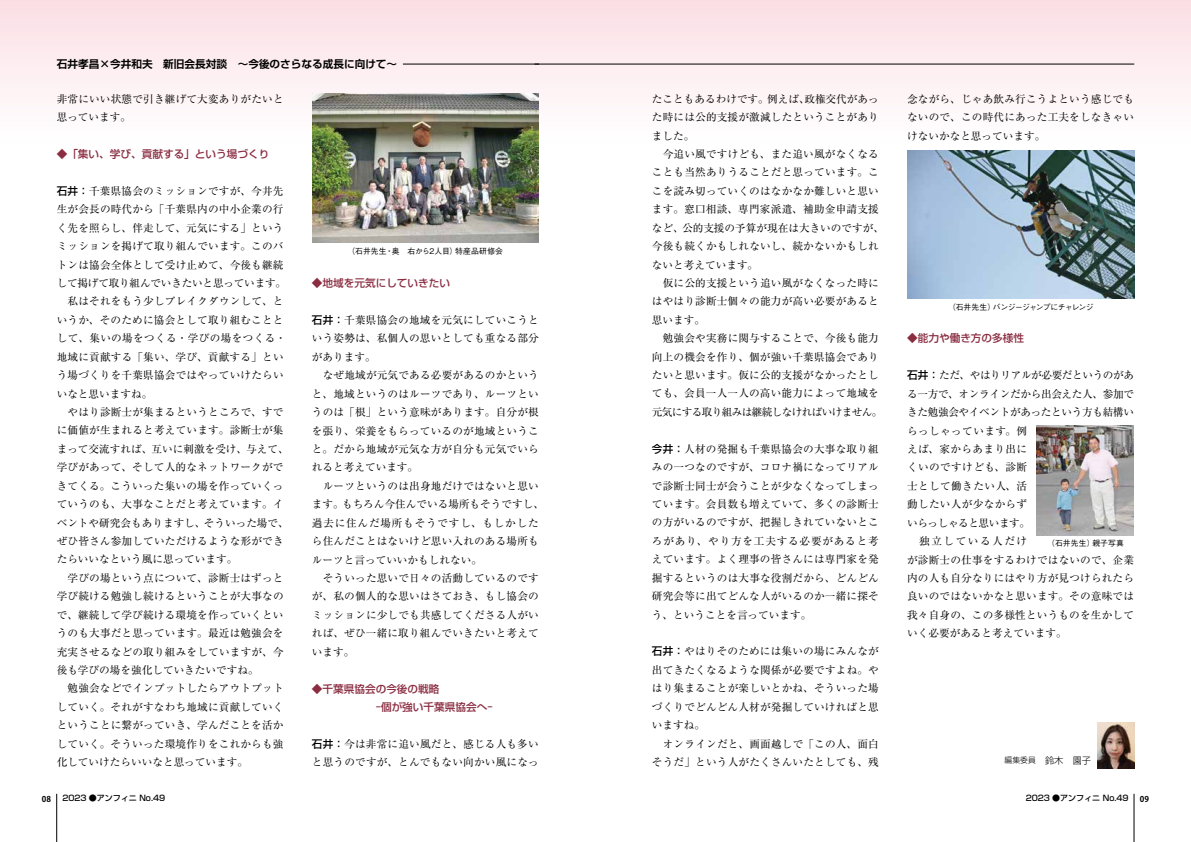
<style>
.page{position:relative;width:1191px;height:842px;background:#fff}
.page>*{position:absolute;margin:0;border:0;box-sizing:border-box;transform-origin:0 0}
.t1{font:10.6px/18.4px "Ryumin Pro";letter-spacing:.015em;color:#000}
.t2{font:500 10.6px/18.4px "Shin Go Pro";color:#8a2d41}
.t3{font:700 10.6px "Shin Go Pro De";color:#000}
.t4{font:300 9.2px "Shin Go Pro";color:#000}
.t5{font:500 8px "Shin Go Pro";color:#000}
.t6{font:700 8px "Koz Go Pro";color:#000}
.t7{font:500 7.8px "Gothic BBB Pro";letter-spacing:.01em;color:#000}
.t8{font:500 7.8px "Gothic BBB Pro";letter-spacing:-.065em;color:#000}
.t9{font:500 7.8px "Gothic BBB Pro";letter-spacing:.015em;color:#000}
.s1{font-family:"Shin Go Pro";font-weight:500}
.s2{font-size:7.8px}
</style>
<div class="page">
<hr style="left:56px;top:794px;width:1px;height:48px;background:#000">
<hr style="left:1133px;top:794px;width:1px;height:48px;background:#000">
<div style="left:0;top:0;width:1191px;height:147px;background:linear-gradient(to bottom,#fbdfe4,#fff)"></div>
<hr style="left:403px;top:64px;width:136px;height:1px;background:#000">
<hr style="left:534px;top:64px;width:600px;height:1px;background:#000">
<img style="left:1098px;top:723px;width:36px;height:45px">
<img style="left:312px;top:94px;width:226px;height:148px">
<img style="left:907px;top:150px;width:227px;height:149px">
<img style="left:1037px;top:426px;width:96px;height:110px">
<p class="t3" style="left:57px;top:56px;width:342px">石井孝昌×今井和夫　新旧会長対談　～今後のさらなる成長に向けて～</p>
<p class="t1" style="left:57px;top:89px;width:228px">非常にいい状態で引き継げて大変ありがたいと思っています。</p>
<p class="t2" style="left:57px;top:144px;width:214px">◆「集い、学び、貢献する」という場づくり</p>
<p class="t1" style="left:57px;top:181px;width:234px"><span class="s1">石井：</span>千葉県協会のミッションですが、今井先生が会長の時代から「千葉県内の中小企業の行く先を照らし、伴走して、元気にする」というミッションを掲げて取り組んでいます。このバトンは協会全体として受け止めて、今後も継続して掲げて取り組んでいきたいと思っています。　私はそれをもう少しブレイクダウンして、というか、そのために協会として取り組むこととして、集いの場をつくる・学びの場をつくる・地域に貢献する「集い、学び、貢献する」という場づくりを千葉県協会ではやっていけたらいいなと思いますね。<br>　やはり診断士が集まるというところで、すでに価値が生まれると考えています。診断士が集まって交流すれば、互いに刺激を受け、与えて、学びがあって、そして人的なネットワークができてくる。こういった集いの場を作っていくっていうのも、大事なことだと考えています。イベントや研究会もありますし、そういった場で、ぜひ皆さん参加していただけるような形ができたらいいなという風に思っています。<br>　学びの場という点について、診断士はずっと学び続ける勉強し続けるということが大事なので、継続して学び続ける環境を作っていくというのも大事だと思っています。最近は勉強会を充実させるなどの取り組みをしていますが、今後も学びの場を強化していきたいですね。<br>　勉強会などでインプットしたらアウトプットしていく。それがすなわち地域に貢献していくということに繋がっていき、学んだことを活かしていく。そういった環境作りをこれからも強化していけたらいいなと思っています。</p>
<p class="t7" style="left:347px;top:244px;width:157px">（石井先生・奥　右から2人目）特産品研修会</p>
<p class="t2" style="left:312px;top:273px;width:140px">◆地域を元気にしていきたい</p>
<p class="t1" style="left:312px;top:310px;width:234px"><span class="s1">石井：</span>千葉県協会の地域を元気にしていこうという姿勢は、私個人の思いとしても重なる部分があります。<br>　なぜ地域が元気である必要があるのかというと、地域というのはルーツであり、ルーツというのは「根」という意味があります。自分が根を張り、栄養をもらっているのが地域ということ。だから地域が元気な方が自分も元気でいられると考えています。<br>　ルーツというのは出身地だけではないと思います。もちろん今住んでいる場所もそうですし、過去に住んだ場所もそうですし、もしかしたら住んだことはないけど思い入れのある場所もルーツと言っていいかもしれない。<br>　そういった思いで日々の活動しているのですが、私の個人的な思いはさておき、もし協会のミッションに少しでも共感してくださる人がいれば、ぜひ一緒に取り組んでいきたいと考えています。</p>
<p class="t2" style="left:312px;top:678px;width:182px">◆千葉県協会の今後の戦略<br>　　　　　　-個が強い千葉県協会へ-</p>
<p class="t1" style="left:312px;top:734px;width:228px"><span class="s1">石井：</span>今は非常に追い風だと、感じる人も多いと思うのですが、とんでもない向かい風になっ</p>
<p class="t1" style="left:652px;top:89px;width:234px">たこともあるわけです。例えば、政権交代があった時には公的支援が激減したということがありました。<br>　今追い風ですけども、また追い風がなくなることも当然ありうることだと思っています。ここを読み切っていくのはなかなか難しいと思います。窓口相談、専門家派遣、補助金申請支援など、公的支援の予算が現在は大きいのですが、今後も続くかもしれないし、続かないかもしれないと考えています。<br>　仮に公的支援という追い風がなくなった時にはやはり診断士個々の能力が高い必要があると思います。<br>　勉強会や実務に関与することで、今後も能力向上の機会を作り、個が強い千葉県協会でありたいと思います。仮に公的支援がなかったとしても、会員一人一人の高い能力によって地域を元気にする取り組みは継続しなければいけません。</p>
<p class="t1" style="left:652px;top:439px;width:228px;text-align:justify"><span class="s1">今井：</span>人材の発掘も千葉県協会の大事な取り組みの一つなのですが、コロナ禍になってリアルで診断士同士が会うことが少なくなってしまっています。会員数も増えていて、多くの診断士の方がいるのですが、把握しきれていないところがあり、やり方を工夫する必要があると考えています。よく理事の皆さんには専門家を発掘するというのは大事な役割だから、どんどん研究会等に出てどんな人がいるのか一緒に探そう、ということを言っています。</p>
<p class="t1" style="left:652px;top:641px;width:228px"><span class="s1">石井：</span>やはりそのためには集いの場にみんなが出てきたくなるような関係が必要ですよね。やはり集まることが楽しいとかね、そういった場づくりでどんどん人材が発掘していければと思いますね。<br>　オンラインだと、画面越しで「この人、面白そうだ」という人がたくさんいたとしても、残</p>
<p class="t1" style="left:907px;top:89px;width:228px;text-align:justify">念ながら、じゃあ飲み行こうよという感じでもないので、この時代にあった工夫をしなきゃいけないかなと思っています。</p>
<p class="t8" style="left:948px;top:301px;width:147px">（石井先生）バンジージャンプにチャレンジ</p>
<p class="t2" style="left:907px;top:328px;width:118px">◆能力や働き方の多様性</p>
<p class="t1" style="left:907px;top:365px;width:228px"><span class="s1">石井：</span>ただ、やはりリアルが必要だというのがある一方で、オンラインだから出会えた人、参加できた勉強会やイベントがあったという方も結構いらっしゃっています。例<br>えば、家からあまり出に<br>くいのですけども、診断<br>士として働きたい人、活<br>動したい人が少なからず<br>いらっしゃると思います。<br>　独立している人だけ<br>が診断士の仕事をするわけではないので、企業内の人も自分なりにはやり方が見つけられたら良いのではないかなと思います。その意味では我々自身の、この多様性というものを生かしていく必要があると考えています。</p>
<p class="t9" style="left:1047px;top:537px;width:78px">（石井先生）親子写真</p>
<p class="t4" style="left:1004px;top:752px;width:88px"><span class="s2">編集委員</span>　鈴木　園子</p>
<p class="t6" style="left:42px;top:793px;width:11px">08</p>
<p class="t5" style="left:62px;top:791px;width:104px">2023 ●アンフィニ No.49</p>
<p class="t5" style="left:1025px;top:791px;width:104px">2023 ●アンフィニ No.49</p>
<p class="t6" style="left:1140px;top:793px;width:11px">09</p>
</div>
